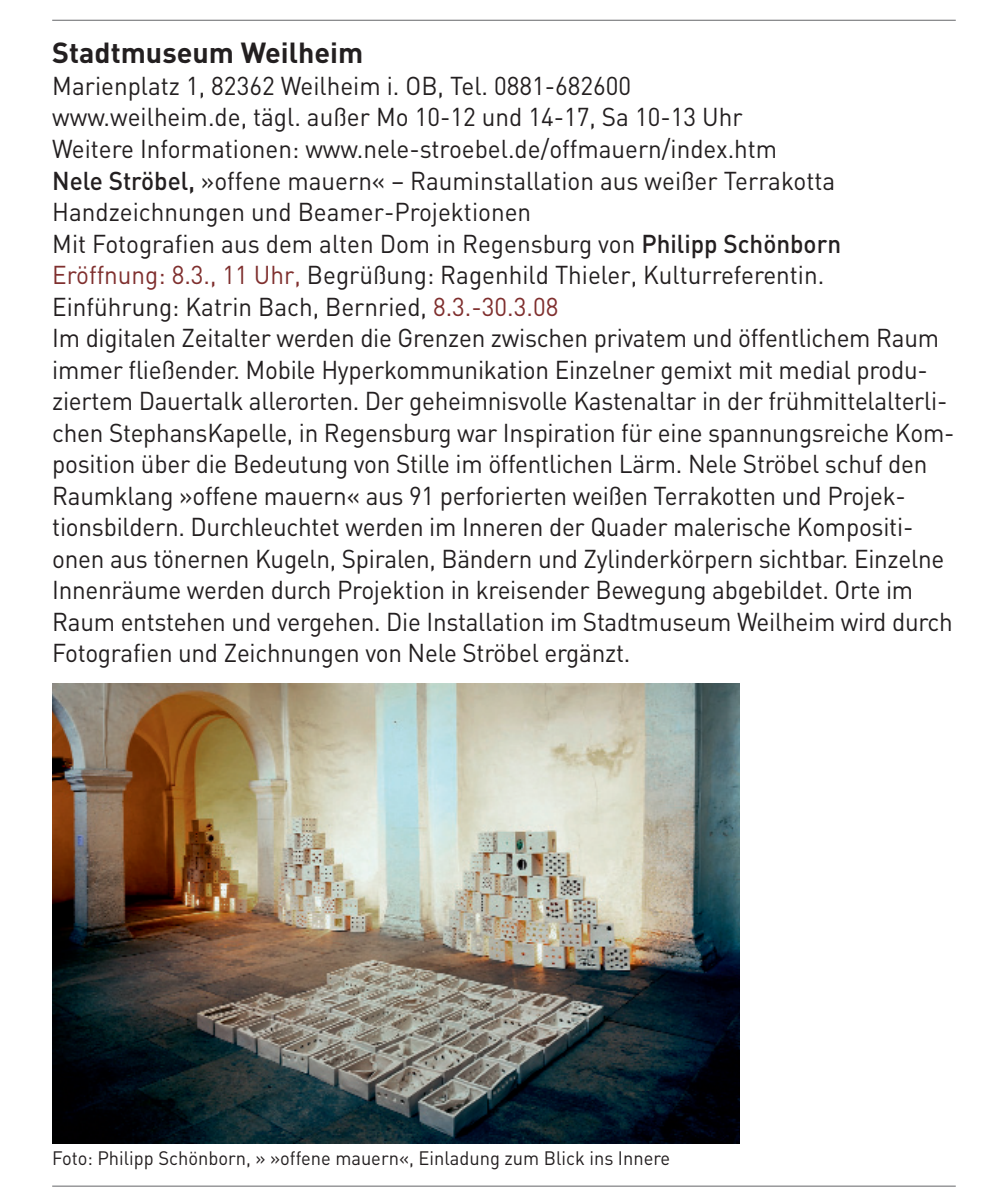
<style>
.page{position:relative;width:986px;height:1193px;background:#fff}
.page>*{position:absolute;margin:0;border:0;box-sizing:border-box;transform-origin:0 0}
.t1{font:700 28.7px "DIN";color:#231f20}
.t2{font:25.55px/31.5px "DIN";letter-spacing:-.01em;color:#231f20;scale:.95 1}
.t3{font:19.25px "DIN";color:#231f20;scale:.95 1}
.s1{font-weight:500}
.s2{color:#7f2f2e}
</style>
<div class="page">
<hr style="left:52px;top:20px;width:903px;height:1px;background:#6c6d70">
<hr style="left:52px;top:1185px;width:903px;height:1px;background:#6c6d70">
<img style="left:52px;top:683px;width:687px;height:460px">
<p class="t1" style="left:52px;top:43px;width:312px">Stadtmuseum Weilheim</p>
<p class="t2" style="left:52px;top:73px;width:950px">Marienplatz 1, 82362 Weilheim i. OB, Tel. 0881-682600<br>www.weilheim.de, tägl. außer Mo 10-12 und 14-17, Sa 10-13 Uhr<br>Weitere Informationen: www.nele-stroebel.de/offmauern/index.htm<br><span class="s1">Nele Ströbel,</span> »offene mauern« – Rauminstallation aus weißer Terrakotta Handzeichnungen und Beamer-Projektionen<br>Mit Fotografien aus dem alten Dom in Regensburg von <span class="s1">Philipp Schönborn </span><span class="s2">Eröffnung: 8.3., 11 Uhr,</span> Begrüßung: Ragenhild Thieler, Kulturreferentin.<br>Einführung: Katrin Bach, Bernried, <span class="s2">8.3.-30.3.08<br></span>Im digitalen Zeitalter werden die Grenzen zwischen privatem und öffentlichem Raum immer fließender. Mobile Hyperkommunikation Einzelner gemixt mit medial produ&shy;ziertem Dauertalk allerorten. Der geheimnisvolle Kastenaltar in der frühmittelalterli&shy;chen StephansKapelle, in Regensburg war Inspiration für eine spannungsreiche Kom&shy;position über die Bedeutung von Stille im öffentlichen Lärm. Nele Ströbel schuf den Raumklang »offene mauern« aus 91 perforierten weißen Terrakotten und Projek&shy;tionsbildern. Durchleuchtet werden im Inneren der Quader malerische Kompositi&shy;onen aus tönernen Kugeln, Spiralen, Bändern und Zylinderkörpern sichtbar. Einzelne Innenräume werden durch Projektion in kreisender Bewegung abgebildet. Orte im Raum entstehen und vergehen. Die Installation im Stadtmuseum Weilheim wird durch Fotografien und Zeichnungen von Nele Ströbel ergänzt.</p>
<p class="t3" style="left:52px;top:1151px;width:651px">Foto: Philipp Schönborn, » »offene mauern«, Einladung zum Blick ins Innere</p>
</div>
